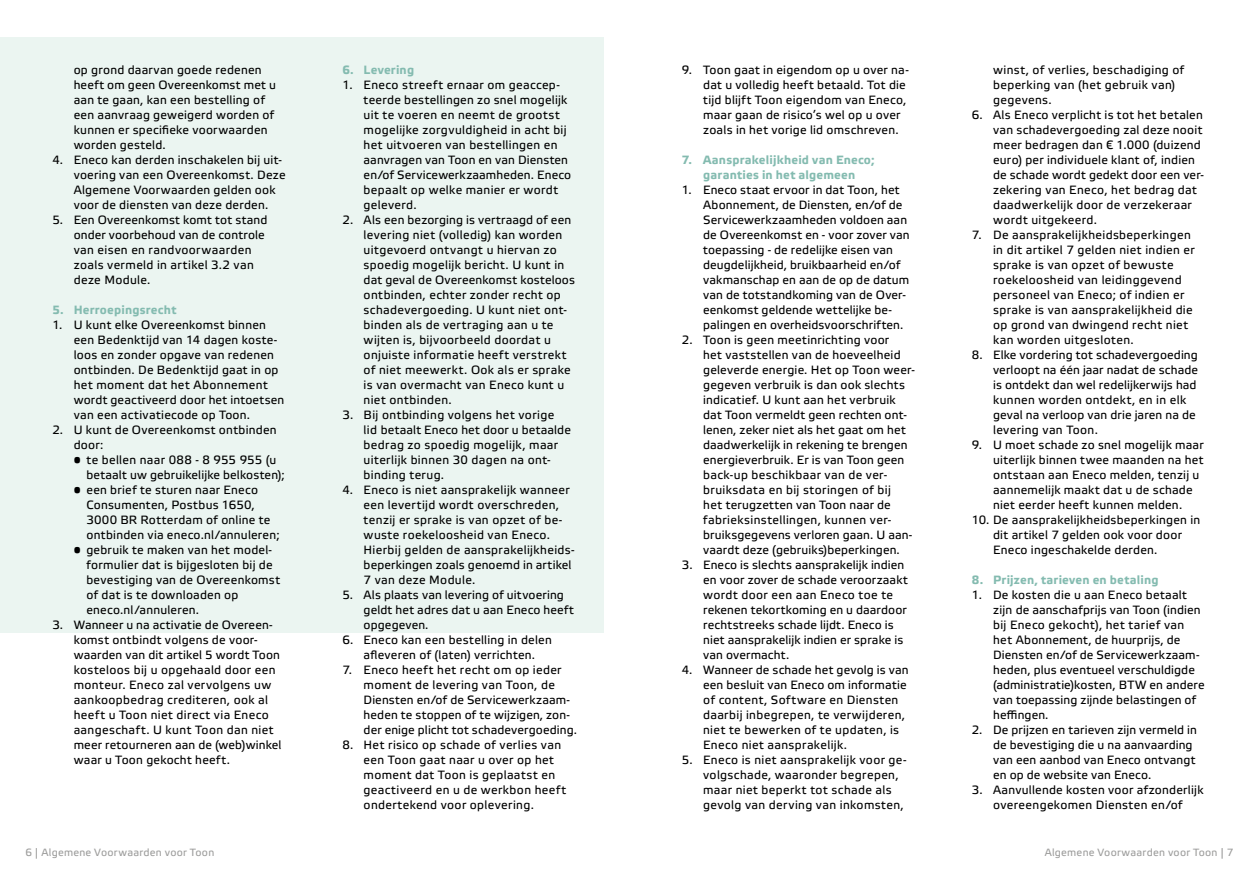
<style>
.page{position:relative;width:1259px;height:893px;background:#fff}
.page>*{position:absolute;margin:0;border:0;box-sizing:border-box;transform-origin:0 0}
.t1{font:12px/15px "Etelka Text Pro";letter-spacing:.02em;color:#000}
.t2{font:700 12px/15px "Etelka Text Pro";letter-spacing:.015em;color:#84bbb0;text-align:center}
.t3{font:10.5px "Etelka Text Pro";letter-spacing:.025em;color:#9d9d9c}
</style>
<div class="page">
<div style="left:0;top:37px;width:604px;height:595px;background:#ebf5f1"></div>
<p class="t1" style="left:74px;top:64px;width:204px">op grond daarvan goede redenen heeft om geen Overeenkomst met u aan te gaan, kan een bestelling of een aanvraag geweigerd worden of kunnen er specifieke voorwaarden worden gesteld.</p>
<p class="t1" style="left:74px;top:154px;width:213px;text-indent:-21px">4. Eneco kan derden inschakelen bij uit&shy;voering van een Overeenkomst. Deze Algemene Voorwaarden gelden ook voor de diensten van deze derden.</p>
<p class="t1" style="left:74px;top:214px;width:195px;text-indent:-21px">5. Een Overeenkomst komt tot stand onder voorbehoud van de controle van eisen en randvoorwaarden zoals vermeld in artikel 3.2 van deze Module.</p>
<p class="t2" style="left:52px;top:303px;width:126px">5. Herroepingsrecht</p>
<p class="t1" style="left:74px;top:319px;width:212px;text-indent:-21px">1. U kunt elke Overeenkomst binnen een Bedenktijd van 14 dagen koste&shy;loos en zonder opgave van redenen ontbinden. De Bedenktijd gaat in op het moment dat het Abonnement wordt geactiveerd door het intoetsen van een activatiecode op Toon.</p>
<p class="t1" style="left:74px;top:424px;width:204px;text-indent:-21px">2. U kunt de Overeenkomst ontbinden door:</p>
<p class="t1" style="left:86px;top:454px;width:200px;text-indent:-13px">• te bellen naar 088 - 8 955 955 (u betaalt uw gebruikelijke belkosten);</p>
<p class="t1" style="left:86px;top:484px;width:195px;text-indent:-13px">• een brief te sturen naar Eneco<br>Consumenten, Postbus 1650,<br>3000 BR Rotterdam of online te ontbinden via eneco.nl/annuleren;</p>
<p class="t1" style="left:86px;top:544px;width:195px;text-indent:-13px">• gebruik te maken van het model&shy;formulier dat is bijgesloten bij de bevestiging van de Overeenkomst of dat is te downloaden op eneco.nl/annuleren.</p>
<p class="t1" style="left:74px;top:619px;width:209px;text-indent:-21px">3. Wanneer u na activatie de Overeen&shy;komst ontbindt volgens de voor&shy;waarden van dit artikel 5 wordt Toon kosteloos bij u opgehaald door een monteur. Eneco zal vervolgens uw aankoopbedrag crediteren, ook al heeft u Toon niet direct via Eneco aangeschaft. U kunt Toon dan niet meer retourneren aan de (web)winkel waar u Toon gekocht heeft.</p>
<p class="t2" style="left:342px;top:63px;width:73px">6. Levering</p>
<p class="t1" style="left:364px;top:79px;width:209px;text-indent:-21px">1. Eneco streeft ernaar om geaccep&shy;teerde bestellingen zo snel mogelijk uit te voeren en neemt de grootst mogelijke zorgvuldigheid in acht bij het uitvoeren van bestellingen en aanvragen van Toon en van Diensten en/of Servicewerkzaamheden. Eneco bepaalt op welke manier er wordt geleverd.</p>
<p class="t1" style="left:364px;top:214px;width:213px;text-indent:-21px">2. Als een bezorging is vertraagd of een levering niet (volledig) kan worden uitgevoerd ontvangt u hiervan zo spoedig mogelijk bericht. U kunt in dat geval de Overeenkomst kosteloos ontbinden, echter zonder recht op schadevergoeding. U kunt niet ont&shy;binden als de vertraging aan u te wijten is, bijvoorbeeld doordat u onjuiste informatie heeft verstrekt of niet meewerkt. Ook als er sprake is van overmacht van Eneco kunt u niet ontbinden.</p>
<p class="t1" style="left:364px;top:409px;width:209px;text-indent:-21px">3. Bij ontbinding volgens het vorige<br>lid betaalt Eneco het door u betaalde bedrag zo spoedig mogelijk, maar uiterlijk binnen 30 dagen na ont&shy;binding terug.</p>
<p class="t1" style="left:364px;top:484px;width:213px;text-indent:-21px">4. Eneco is niet aansprakelijk wanneer een levertijd wordt overschreden, tenzij er sprake is van opzet of be&shy;wuste roekeloosheid van Eneco.<br>Hierbij gelden de aansprakelijkheids&shy;beperkingen zoals genoemd in artikel 7 van deze Module.</p>
<p class="t1" style="left:363px;top:589px;width:212px;text-indent:-21px">5. Als plaats van levering of uitvoering geldt het adres dat u aan Eneco heeft opgegeven.</p>
<p class="t1" style="left:342px;top:634px;width:211px;text-align:center">6. Eneco kan een bestelling in delen afleveren of (laten) verrichten.</p>
<p class="t1" style="left:363px;top:664px;width:215px;text-indent:-21px">7. Eneco heeft het recht om op ieder moment de levering van Toon, de Diensten en/of de Servicewerkzaam&shy;heden te stoppen of te wijzigen, zon&shy;der enige plicht tot schadevergoeding.</p>
<p class="t1" style="left:363px;top:739px;width:204px;text-indent:-21px">8. Het risico op schade of verlies van een Toon gaat naar u over op het moment dat Toon is geplaatst en geactiveerd en u de werkbon heeft ondertekend voor oplevering.</p>
<p class="t1" style="left:703px;top:64px;width:207px;text-indent:-21px">9. Toon gaat in eigendom op u over na&shy;dat u volledig heeft betaald. Tot die tijd blijft Toon eigendom van Eneco, maar gaan de risico’s wel op u over zoals in het vorige lid omschreven.</p>
<p class="t2" style="left:682px;top:153px;width:194px">7. Aansprakelijkheid van Eneco; garanties in het algemeen</p>
<p class="t1" style="left:703px;top:184px;width:208px;text-indent:-21px">1. Eneco staat ervoor in dat Toon, het Abonnement, de Diensten, en/of de Servicewerkzaamheden voldoen aan de Overeenkomst en - voor zover van toepassing - de redelijke eisen van deugdelijkheid, bruikbaarheid en/of vakmanschap en aan de op de datum van de totstandkoming van de Over&shy;eenkomst geldende wettelijke be&shy;palingen en overheidsvoorschriften.</p>
<p class="t1" style="left:703px;top:334px;width:213px;text-indent:-21px">2. Toon is geen meetinrichting voor<br>het vaststellen van de hoeveelheid geleverde energie. Het op Toon weer&shy;gegeven verbruik is dan ook slechts indicatief. U kunt aan het verbruik dat Toon vermeldt geen rechten ont&shy;lenen, zeker niet als het gaat om het daadwerkelijk in rekening te brengen energieverbruik. Er is van Toon geen back-up beschikbaar van de ver&shy;bruiksdata en bij storingen of bij<br>het terugzetten van Toon naar de fabrieksinstellingen, kunnen ver&shy;bruiksgegevens verloren gaan. U aan&shy;vaardt deze (gebruiks)beperkingen.</p>
<p class="t1" style="left:703px;top:559px;width:206px;text-indent:-21px">3. Eneco is slechts aansprakelijk indien en voor zover de schade veroorzaakt wordt door een aan Eneco toe te rekenen tekortkoming en u daardoor rechtstreeks schade lijdt. Eneco is niet aansprakelijk indien er sprake is van overmacht.</p>
<p class="t1" style="left:703px;top:664px;width:207px;text-indent:-21px">4. Wanneer de schade het gevolg is van een besluit van Eneco om informatie of content, Software en Diensten daarbij inbegrepen, te verwijderen, niet te bewerken of te updaten, is Eneco niet aansprakelijk.</p>
<p class="t1" style="left:703px;top:754px;width:205px;text-indent:-21px">5. Eneco is niet aansprakelijk voor ge&shy;volgschade, waaronder begrepen, maar niet beperkt tot schade als gevolg van derving van inkomsten,</p>
<p class="t1" style="left:993px;top:64px;width:193px">winst, of verlies, beschadiging of beperking van (het gebruik van) gegevens.</p>
<p class="t1" style="left:993px;top:109px;width:212px;text-indent:-21px">6. Als Eneco verplicht is tot het betalen van schadevergoeding zal deze nooit meer bedragen dan € 1.000 (duizend euro) per individuele klant of, indien de schade wordt gedekt door een ver&shy;zekering van Eneco, het bedrag dat daadwerkelijk door de verzekeraar wordt uitgekeerd.</p>
<p class="t1" style="left:993px;top:229px;width:203px;text-indent:-21px">7. De aansprakelijkheidsbeperkingen in dit artikel 7 gelden niet indien er sprake is van opzet of bewuste roekeloosheid van leidinggevend personeel van Eneco; of indien er sprake is van aansprakelijkheid die op grond van dwingend recht niet kan worden uitgesloten.</p>
<p class="t1" style="left:993px;top:349px;width:206px;text-indent:-21px">8. Elke vordering tot schadevergoeding verloopt na één jaar nadat de schade is ontdekt dan wel redelijkerwijs had kunnen worden ontdekt, en in elk geval na verloop van drie jaren na de levering van Toon.</p>
<p class="t1" style="left:993px;top:439px;width:212px;text-indent:-21px">9. U moet schade zo snel mogelijk maar uiterlijk binnen twee maanden na het ontstaan aan Eneco melden, tenzij u aannemelijk maakt dat u de schade niet eerder heeft kunnen melden.</p>
<p class="t1" style="left:993px;top:514px;width:209px;text-indent:-21px">10. De aansprakelijkheidsbeperkingen in dit artikel 7 gelden ook voor door<br>Eneco ingeschakelde derden.</p>
<p class="t2" style="left:972px;top:573px;width:188px">8. Prijzen, tarieven en betaling</p>
<p class="t1" style="left:993px;top:589px;width:213px;text-indent:-21px">1. De kosten die u aan Eneco betaalt zijn de aanschafprijs van Toon (indien bij Eneco gekocht), het tarief van het Abonnement, de huurprijs, de Diensten en/of de Servicewerkzaam&shy;heden, plus eventueel verschuldigde (administratie)kosten, BTW en andere van toepassing zijnde belastingen of heffingen.</p>
<p class="t1" style="left:993px;top:724px;width:205px;text-indent:-21px">2. De prijzen en tarieven zijn vermeld in de bevestiging die u na aanvaarding van een aanbod van Eneco ontvangt en op de website van Eneco.</p>
<p class="t1" style="left:972px;top:784px;width:233px;text-align:center">3. Aanvullende kosten voor afzonderlijk overeengekomen Diensten en/of</p>
<p class="t3" style="left:26px;top:846px;width:190px">6 | Algemene Voorwaarden voor Toon</p>
<p class="t3" style="left:1044px;top:846px;width:190px">Algemene Voorwaarden voor Toon | 7</p>
</div>
